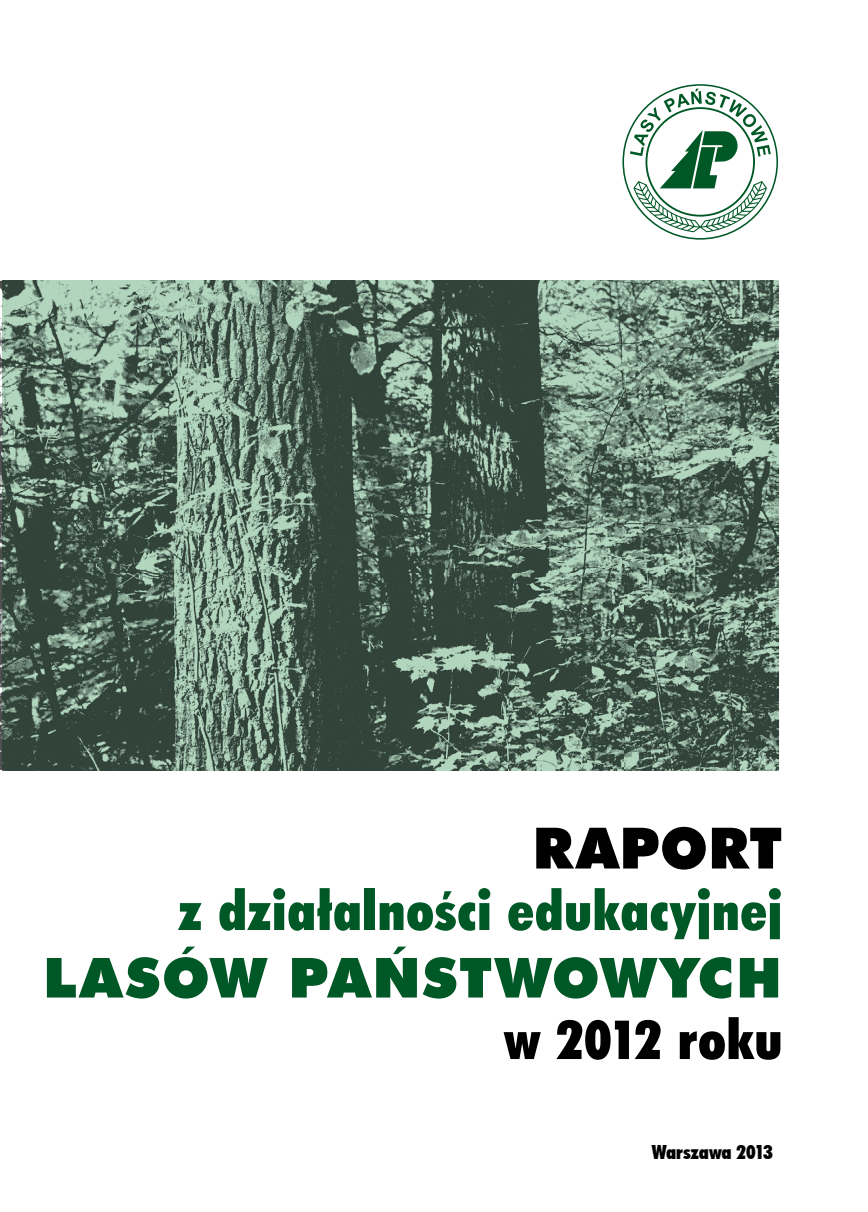
<style>
.page{position:relative;width:868px;height:1212px;background:#fff}
.page>*{position:absolute;margin:0;border:0;box-sizing:border-box;transform-origin:0 0}
.t1{font:57px "Futura X Blk AT";letter-spacing:.005em;color:#000}
.t2{font:55.35px "Futura X Blk AT";letter-spacing:.035em;color:#005826}
.t3{font:53.85px "Futura X Blk Cn AT";letter-spacing:.015em;color:#005826}
.t4{font:53.85px "Futura X Blk Cn AT";letter-spacing:.01em;color:#000}
.t5{font:19.5px "Futura X Blk Cn AT";letter-spacing:-.005em;color:#000}
</style>
<div class="page">
<svg style="left:622px;top:84px;width:155px;height:156px"></svg>
<hr style="left:3px;top:770px;width:774px;height:1px;background:#a1c1ac">
<img style="left:2px;top:280px;width:776px;height:490px">
<p class="t1" style="left:532px;top:813px;width:251px">RAPORT</p>
<p class="t3" style="left:179px;top:879px;width:605px">z działalności edukacyjnej</p>
<p class="t2" style="left:43px;top:944px;width:740px">LASÓW PAŃSTWOWYCH</p>
<p class="t4" style="left:504px;top:1008px;width:279px">w 2012 roku</p>
<p class="t5" style="left:651px;top:1140px;width:123px">Warszawa 2013</p>
</div>
